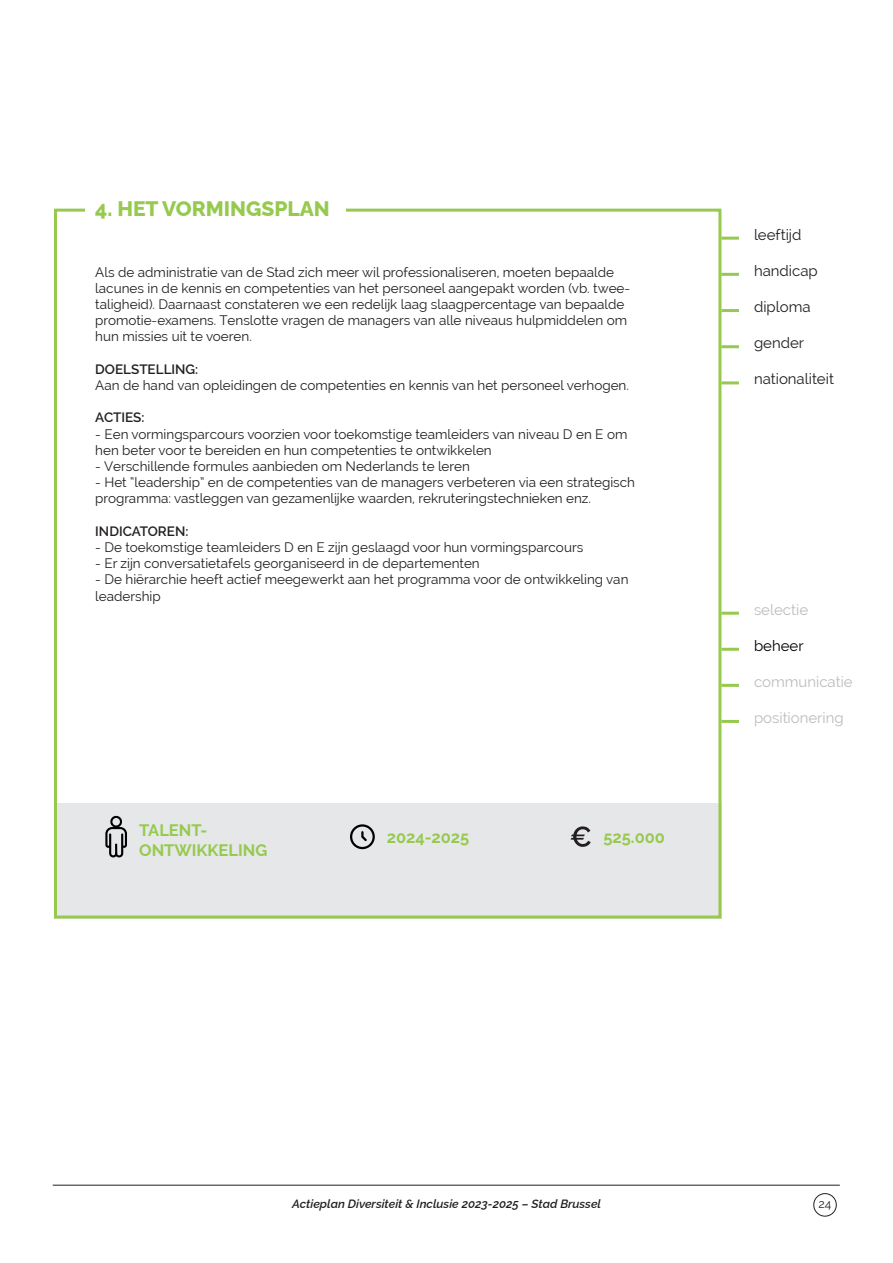
<style>
.page{position:relative;width:893px;height:1263px;background:#fff}
.page>*{position:absolute;margin:0;border:0;box-sizing:border-box;transform-origin:0 0}
.Big_tekst_vak{font:100 21px "Raleway";color:#96ca4e}
.Big_tekst_vak-2{font:700 16.5px "Raleway";color:#96ca4e}
.Big_tekst_vak-3{font:15px "Raleway";color:#231f20}
.Big_tekst_vak-4{font:15px "Raleway";color:#bcbdc0}
.Big_tekst_vak-5{font:15px "Raleway";color:#000}
.Body{font:13.5px/16.2px "Raleway";color:#231f20}
.Body-2{font:600 13.5px "Raleway";color:#231f20}
.t1{font:italic 100 12px "Raleway";color:#231f20}
.t2{font:12px "Raleway";color:#231f20}
</style>
<div class="page">
<div style="left:54px;top:803px;width:667px;height:115px;background:#e6e7e9"></div>
<svg style="left:571px;top:826px;width:20px;height:21px"></svg>
<svg style="left:105px;top:815px;width:22px;height:43px"></svg>
<svg style="left:350px;top:824px;width:25px;height:25px"></svg>
<div style="left:54px;top:209px;width:667px;height:709px;border:3px solid #96ca4e"></div>
<div style="left:85px;top:196px;width:261px;height:27px;background:#fff"></div>
<hr style="left:721px;top:612px;width:18px;height:3px;background:#96ca4e">
<hr style="left:721px;top:648px;width:18px;height:3px;background:#96ca4e">
<hr style="left:721px;top:684px;width:18px;height:3px;background:#96ca4e">
<hr style="left:721px;top:720px;width:18px;height:3px;background:#96ca4e">
<hr style="left:721px;top:237px;width:18px;height:3px;background:#96ca4e">
<hr style="left:721px;top:273px;width:18px;height:3px;background:#96ca4e">
<hr style="left:721px;top:309px;width:18px;height:3px;background:#96ca4e">
<hr style="left:721px;top:345px;width:18px;height:3px;background:#96ca4e">
<hr style="left:721px;top:381px;width:18px;height:3px;background:#96ca4e">
<div style="left:814px;top:1193px;width:22px;height:23px;border:1px solid #231f20;border-radius:50%"></div>
<hr style="left:53px;top:1185px;width:787px;height:1px;background:#231f20">
<p class="Big_tekst_vak" style="left:95px;top:191px;width:236px">4. HET VORMINGSPLAN</p>
<p class="Body" style="left:95px;top:264px;width:536px">Als de administratie van de Stad zich meer wil professionaliseren, moeten bepaalde lacunes in de kennis en competenties van het personeel aangepakt worden (vb. twee&shy;taligheid). Daarnaast constateren we een redelijk laag slaagpercentage van bepaalde promotie-examens. Tenslotte vragen de managers van alle niveaus hulpmiddelen om hun missies uit te voeren.</p>
<p class="Body-2" style="left:95px;top:361px;width:104px">DOELSTELLING:</p>
<p class="Body" style="left:95px;top:377px;width:535px">Aan de hand van opleidingen de competenties en kennis van het personeel verhogen.</p>
<p class="Body-2" style="left:95px;top:410px;width:51px">ACTIES:</p>
<p class="Body" style="left:95px;top:426px;width:534px">- Een vormingsparcours voorzien voor toekomstige teamleiders van niveau D en E om hen beter voor te bereiden en hun competenties te ontwikkelen</p>
<p class="Body" style="left:95px;top:458px;width:376px">- Verschillende formules aanbieden om Nederlands te leren</p>
<p class="Body" style="left:95px;top:474px;width:541px">- Het “leadership” en de competenties van de managers verbeteren via een strategisch programma: vastleggen van gezamenlijke waarden, rekruteringstechnieken enz.</p>
<p class="Body-2" style="left:95px;top:523px;width:95px">INDICATOREN:</p>
<p class="Body" style="left:95px;top:539px;width:489px">- De toekomstige teamleiders D en E zijn geslaagd voor hun vormingsparcours</p>
<p class="Body" style="left:95px;top:555px;width:386px">- Er zijn conversatietafels georganiseerd in de departementen</p>
<p class="Body" style="left:95px;top:571px;width:535px">- De hiërarchie heeft actief meegewerkt aan het programma voor de ontwikkeling van leadership</p>
<p class="Big_tekst_vak-2" style="left:139px;top:821px;width:70px">TALENT-</p>
<p class="Big_tekst_vak-2" style="left:139px;top:841px;width:130px">ONTWIKKELING</p>
<p class="Big_tekst_vak-2" style="left:387px;top:828px;width:84px">2024-2025</p>
<p class="Big_tekst_vak-2" style="left:603px;top:828px;width:63px">525.000</p>
<p class="Big_tekst_vak-3" style="left:754px;top:226px;width:49px">leeftijd</p>
<p class="Big_tekst_vak-3" style="left:754px;top:262px;width:65px">handicap</p>
<p class="Big_tekst_vak-3" style="left:754px;top:298px;width:58px">diploma</p>
<p class="Big_tekst_vak-3" style="left:754px;top:334px;width:52px">gender</p>
<p class="Big_tekst_vak-3" style="left:754px;top:370px;width:81px">nationaliteit</p>
<p class="Big_tekst_vak-4" style="left:754px;top:601px;width:56px">selectie</p>
<p class="Big_tekst_vak-5" style="left:754px;top:637px;width:51px">beheer</p>
<p class="Big_tekst_vak-4" style="left:754px;top:673px;width:100px">communicatie</p>
<p class="Big_tekst_vak-4" style="left:754px;top:709px;width:91px">positionering</p>
<p class="t1" style="left:292px;top:1194px;width:310px">Actieplan Diversiteit &amp; Inclusie 2023-2025 – Stad Brussel</p>
<p class="t2" style="left:818px;top:1197px;width:14px">24</p>
</div>
